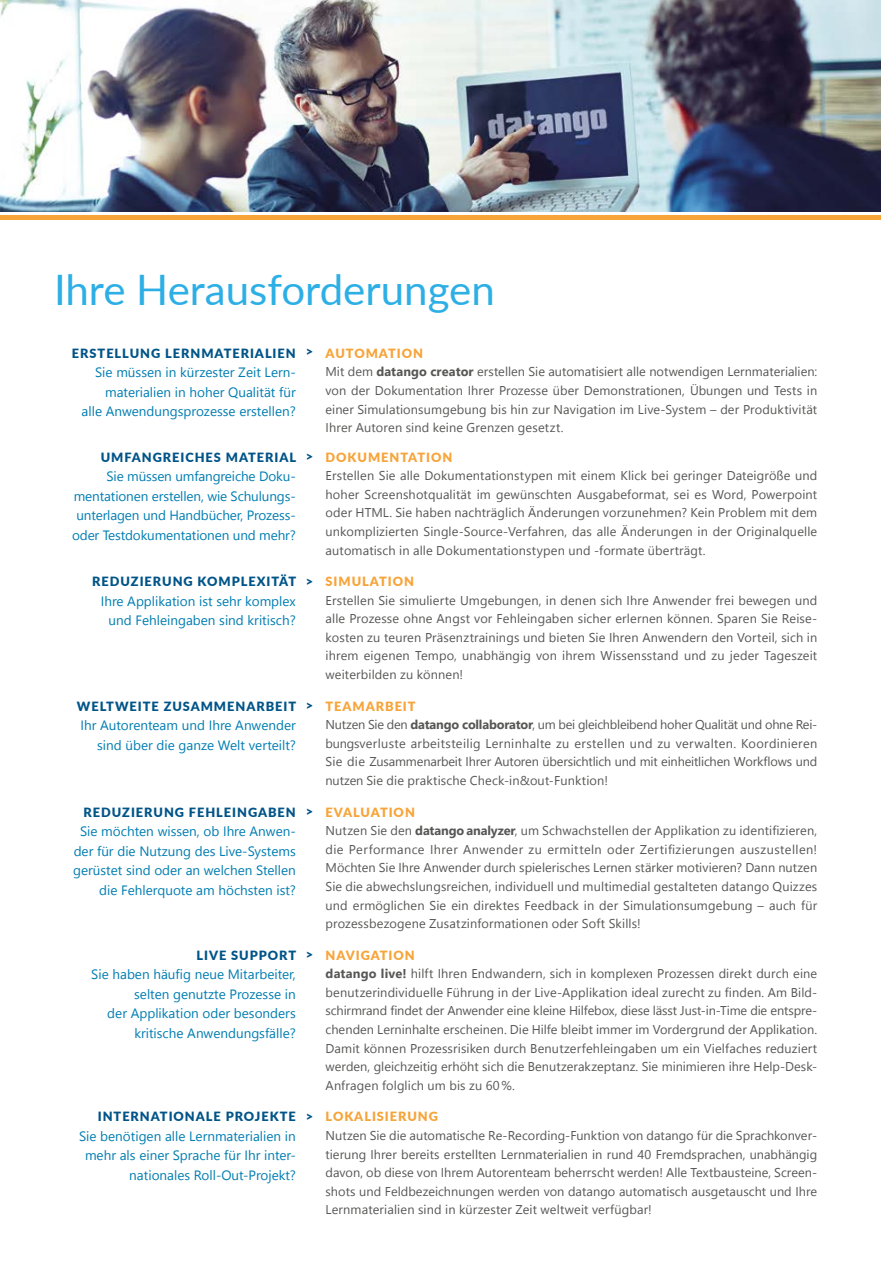
<style>
.page{position:relative;width:881px;height:1263px;background:#fff}
.page>*{position:absolute;margin:0;border:0;box-sizing:border-box;transform-origin:0 0}
.t1{font:42px "Lato";color:#2dafe6}
.Erste_frage{font:13.5px/19.5px "Segoe UI";color:#007db2;text-align:right}
.Fließ_innen{font:12.75px/18.6px "Segoe UI";letter-spacing:.01em;color:#575756;text-align:justify}
.Überschrift_innen_li{font:900 12.75px "Lato";letter-spacing:.075em;color:#005488}
.Überschrift_innen_li-2{font:900 12.75px "Lato";letter-spacing:.075em;color:#f7a439}
.Fließ_innen-2{font:900 12.75px "Lato";letter-spacing:.075em;color:#f7a439}
.s1{font-weight:700}
</style>
<div class="page">
<img style="left:0;top:0;width:880px;height:211px">
<div style="left:0;top:215px;width:880px;height:5px;background:#f7a439"></div>
<p class="t1" style="left:54px;top:260px;width:442px">Ihre Herausforderungen</p>
<p class="Überschrift_innen_li" style="left:72px;top:343px;width:225px">ERSTELLUNG LERNMATERIALIEN</p>
<p class="Erste_frage" style="left:82px;top:362px;width:215px">Sie müssen in kürzester Zeit Lern&shy;materialien in hoher Qualität für alle Anwendungsprozesse erstellen?</p>
<p class="Überschrift_innen_li-2" style="left:325px;top:343px;width:99px">AUTOMATION</p>
<p class="Fließ_innen" style="left:325px;top:362px;width:493px">Mit dem <span class="s1">datango creator</span> erstellen Sie automatisiert alle notwendigen Lernmaterialien: von der Dokumentation Ihrer Prozesse über Demonstrationen, Übungen und Tests in einer Simulationsumgebung bis hin zur Navigation im Live-System – der Produktivität Ihrer Autoren sind keine Grenzen gesetzt.</p>
<p class="Überschrift_innen_li" style="left:305px;top:342px;width:9px">&gt;</p>
<p class="Überschrift_innen_li" style="left:101px;top:447px;width:197px">UMFANGREICHES MATERIAL</p>
<p class="Erste_frage" style="left:72px;top:466px;width:225px">Sie müssen umfangreiche Doku&shy;mentationen erstellen, wie Schulungs&shy;unterlagen und Handbücher, Prozess&shy;oder Testdokumentationen und mehr?</p>
<p class="Überschrift_innen_li" style="left:305px;top:447px;width:9px">&gt;</p>
<p class="Überschrift_innen_li" style="left:92px;top:572px;width:205px">REDUZIERUNG KOMPLEXITÄT</p>
<p class="Erste_frage" style="left:101px;top:590px;width:196px;text-align:center">Ihre Applikation ist sehr komplex und Fehleingaben sind kritisch?</p>
<p class="Überschrift_innen_li" style="left:305px;top:571px;width:9px">&gt;</p>
<p class="Überschrift_innen_li" style="left:77px;top:696px;width:221px">WELTWEITE ZUSAMMENARBEIT</p>
<p class="Erste_frage" style="left:80px;top:715px;width:217px">Ihr Autorenteam und Ihre Anwender sind über die ganze Welt verteilt?</p>
<p class="Überschrift_innen_li" style="left:305px;top:696px;width:9px">&gt;</p>
<p class="Überschrift_innen_li" style="left:83px;top:802px;width:214px">REDUZIERUNG FEHLEINGABEN</p>
<p class="Erste_frage" style="left:73px;top:821px;width:224px">Sie möchten wissen, ob Ihre Anwen&shy;der für die Nutzung des Live-Systems gerüstet sind oder an welchen Stellen die Fehlerquote am höchsten ist?</p>
<p class="Überschrift_innen_li" style="left:305px;top:801px;width:9px">&gt;</p>
<p class="Überschrift_innen_li" style="left:196px;top:945px;width:101px">LIVE SUPPORT</p>
<p class="Erste_frage" style="left:91px;top:964px;width:206px">Sie haben häufig neue Mitarbeiter, selten genutzte Prozesse in<br>der Applikation oder besonders kritische Anwendungsfälle?</p>
<p class="Überschrift_innen_li" style="left:305px;top:945px;width:9px">&gt;</p>
<p class="Überschrift_innen_li" style="left:98px;top:1107px;width:199px">INTERNATIONALE PROJEKTE</p>
<p class="Erste_frage" style="left:79px;top:1126px;width:218px">Sie benötigen alle Lernmaterialien in mehr als einer Sprache für Ihr inter&shy;nationales Roll-Out-Projekt?</p>
<p class="Überschrift_innen_li" style="left:305px;top:1106px;width:9px">&gt;</p>
<p class="Überschrift_innen_li-2" style="left:325px;top:447px;width:128px">DOKUMENTATION</p>
<p class="Fließ_innen" style="left:325px;top:466px;width:493px">Erstellen Sie alle Dokumentationstypen mit einem Klick bei geringer Dateigröße und hoher Screenshotqualität im gewünschten Ausgabeformat, sei es Word, Powerpoint oder HTML. Sie haben nachträglich Änderungen vorzunehmen? Kein Problem mit dem unkomplizierten Single-Source-Verfahren, das alle Änderungen in der Originalquelle automatisch in alle Dokumentationstypen und -formate überträgt.</p>
<p class="Überschrift_innen_li-2" style="left:325px;top:572px;width:90px">SIMULATION</p>
<p class="Fließ_innen" style="left:325px;top:590px;width:493px">Erstellen Sie simulierte Umgebungen, in denen sich Ihre Anwender frei bewegen und alle Prozesse ohne Angst vor Fehleingaben sicher erlernen können. Sparen Sie Reise&shy;kosten zu teuren Präsenztrainings und bieten Sie Ihren Anwendern den Vorteil, sich in ihrem eigenen Tempo, unabhängig von ihrem Wissensstand und zu jeder Tageszeit weiterbilden zu können!</p>
<p class="Überschrift_innen_li-2" style="left:325px;top:696px;width:91px">TEAMARBEIT</p>
<p class="Fließ_innen" style="left:325px;top:715px;width:493px">Nutzen Sie den <span class="s1">datango collaborator</span>, um bei gleichbleibend hoher Qualität und ohne Rei&shy;bungsverluste arbeitsteilig Lerninhalte zu erstellen und zu verwalten. Koordinieren Sie die Zusammenarbeit Ihrer Autoren übersichtlich und mit einheitlichen Workflows und nutzen Sie die praktische Check-in&amp;out-Funktion!</p>
<p class="Überschrift_innen_li-2" style="left:325px;top:802px;width:91px">EVALUATION</p>
<p class="Fließ_innen" style="left:325px;top:821px;width:493px">Nutzen Sie den <span class="s1">datango analyzer</span>, um Schwachstellen der Applikation zu identifizieren, die Performance Ihrer Anwender zu ermitteln oder Zertifizierungen auszustellen!<br>Möchten Sie Ihre Anwender durch spielerisches Lernen stärker motivieren? Dann nutzen Sie die abwechslungsreichen, individuell und multimedial gestalteten datango Quizzes und ermöglichen Sie ein direktes Feedback in der Simulationsumgebung – auch für prozessbezogene Zusatzinformationen oder Soft Skills!</p>
<p class="Fließ_innen-2" style="left:325px;top:945px;width:91px">NAVIGATION</p>
<p class="Fließ_innen" style="left:325px;top:964px;width:493px"><span class="s1">datango live!</span> hilft Ihren Endwandern, sich in komplexen Prozessen direkt durch eine benutzerindividuelle Führung in der Live-Applikation ideal zurecht zu finden. Am Bild&shy;schirmrand findet der Anwender eine kleine Hilfebox, diese lässt Just-in-Time die entspre&shy;chenden Lerninhalte erscheinen. Die Hilfe bleibt immer im Vordergrund der Applikation.<br>Damit können Prozessrisiken durch Benutzerfehleingaben um ein Vielfaches reduziert werden, gleichzeitig erhöht sich die Benutzerakzeptanz. Sie minimieren ihre Help-Desk-Anfragen folglich um bis zu 60%.</p>
<p class="Überschrift_innen_li-2" style="left:325px;top:1107px;width:114px">LOKALISIERUNG</p>
<p class="Fließ_innen" style="left:325px;top:1126px;width:493px">Nutzen Sie die automatische Re-Recording-Funktion von datango für die Sprachkonver&shy;tierung Ihrer bereits erstellten Lernmaterialien in rund 40 Fremdsprachen, unabhängig davon, ob diese von Ihrem Autorenteam beherrscht werden! Alle Textbausteine, Screen&shy;shots und Feldbezeichnungen werden von datango automatisch ausgetauscht und Ihre Lernmaterialien sind in kürzester Zeit weltweit verfügbar!</p>
</div>
